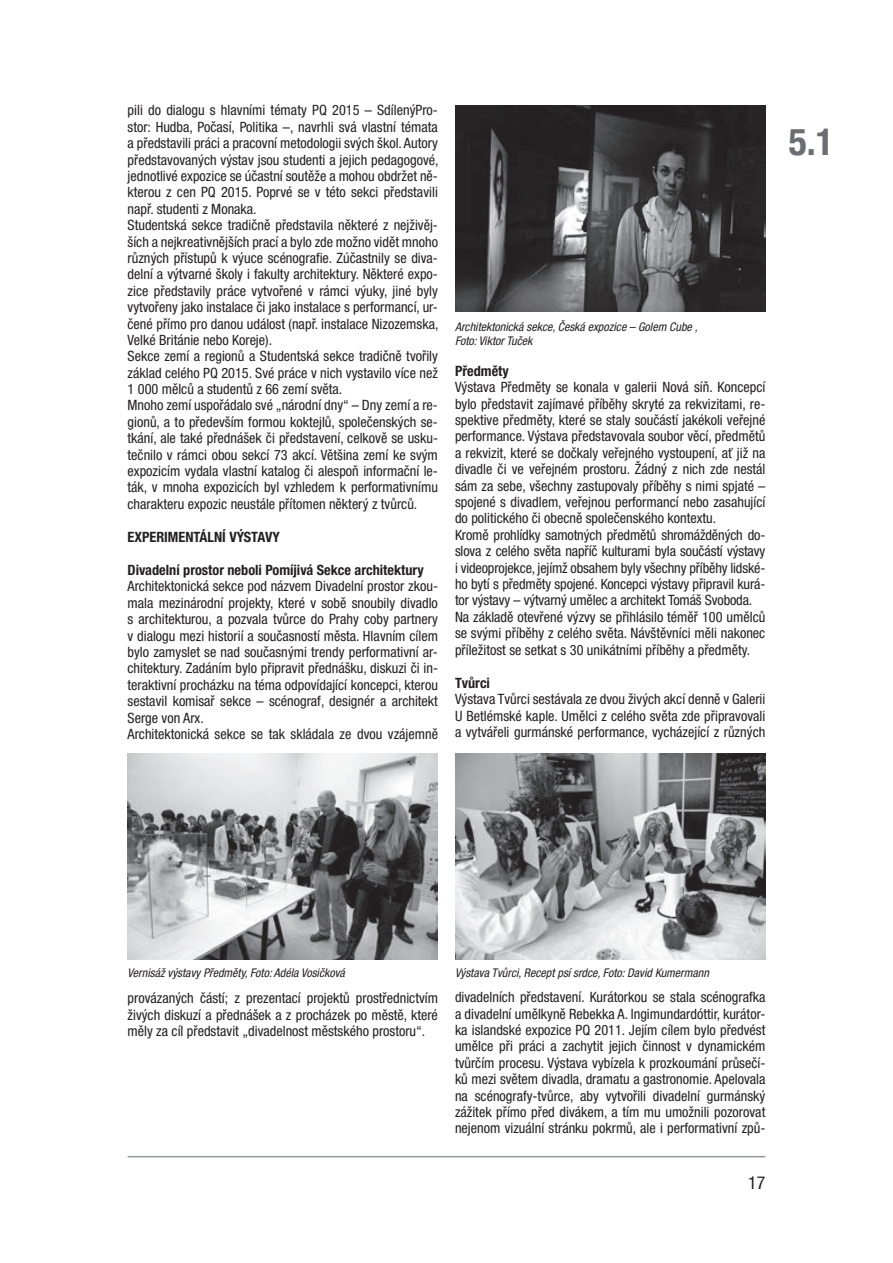
<style>
.page{position:relative;width:893px;height:1263px;background:#fff}
.page>*{position:absolute;margin:0;border:0;box-sizing:border-box;transform-origin:0 0}
.t1{font:700 condensed 37.5px "Helvetica Neue LT Com";color:#6c6d70}
.t2{font:condensed 18px "Helvetica Neue LT Com";color:#231f20}
.t3{font:condensed 14.25px/16.4px "Helvetica Neue LT Pro";color:#231f20}
.t4{font:700 condensed 14.25px "Helvetica Neue LT Pro";color:#231f20}
.t5{font:italic condensed 12px/14.4px "Helvetica Neue LT Pro";color:#231f20}
</style>
<div class="page">
<hr style="left:128px;top:1156px;width:637px;height:1px;background:#939598">
<img style="left:128px;top:754px;width:310px;height:206px">
<img style="left:455px;top:105px;width:310px;height:206px">
<img style="left:455px;top:754px;width:310px;height:206px">
<p class="t3" style="left:128px;top:102px;width:312px">pili do dialogu s hlavními tématy PQ 2015 – SdílenýPro&shy;stor: Hudba, Počasí, Politika –, navrhli svá vlastní témata a představili práci a pracovní metodologii svých škol. Autory představovaných výstav jsou studenti a jejich pedagogové, jednotlivé expozice se účastní soutěže a mohou obdržet ně&shy;kterou z cen PQ 2015. Poprvé se v této sekci představili např. studenti z Monaka.<br>Studentská sekce tradičně představila některé z nejživěj&shy;ších a nejkreativnějších prací a bylo zde možno vidět mnoho různých přístupů k výuce scénografie. Zúčastnily se diva&shy;delní a výtvarné školy i fakulty architektury. Některé expo&shy;zice představily práce vytvořené v rámci výuky, jiné byly vytvořeny jako instalace či jako instalace s performancí, ur&shy;čené přímo pro danou událost (např. instalace Nizozemska, Velké Británie nebo Koreje).<br>Sekce zemí a regionů a Studentská sekce tradičně tvořily základ celého PQ 2015. Své práce v nich vystavilo více než 1 000 mělců a studentů z 66 zemí světa.<br>Mnoho zemí uspořádalo své „národní dny“ – Dny zemí a re&shy;gionů, a to především formou koktejlů, společenských se&shy;tkání, ale také přednášek či představení, celkově se usku&shy;tečnilo v rámci obou sekcí 73 akcí. Většina zemí ke svým expozicím vydala vlastní katalog či alespoň informační le&shy;ták, v mnoha expozicích byl vzhledem k performativnímu charakteru expozic neustále přítomen některý z tvůrců.</p>
<p class="t4" style="left:128px;top:529px;width:154px">EXPERIMENTÁLNÍ VÝSTAVY</p>
<p class="t4" style="left:128px;top:561px;width:298px">Divadelní prostor neboli Pomíjivá Sekce architektury</p>
<p class="t3" style="left:128px;top:578px;width:312px">Architektonická sekce pod názvem Divadelní prostor zkou&shy;mala mezinárodní projekty, které v sobě snoubily divadlo s architekturou, a pozvala tvůrce do Prahy coby partnery v dialogu mezi historií a současností města. Hlavním cílem bylo zamyslet se nad současnými trendy performativní ar&shy;chitektury. Zadáním bylo připravit přednášku, diskuzi či in&shy;teraktivní procházku na téma odpovídající koncepci, kterou sestavil komisař sekce – scénograf, designér a architekt Serge von Arx.<br>Architektonická sekce se tak skládala ze dvou vzájemně</p>
<p class="t5" style="left:455px;top:320px;width:244px">Architektonická sekce, Česká expozice – Golem Cube ,<br>Foto: Viktor Tuček</p>
<p class="t4" style="left:455px;top:362px;width:55px">Předměty</p>
<p class="t3" style="left:455px;top:379px;width:312px">Výstava Předměty se konala v galerii Nová síň. Koncepcí bylo představit zajímavé příběhy skryté za rekvizitami, re&shy;spektive předměty, které se staly součástí jakékoli veřejné performance. Výstava představovala soubor věcí, předmětů a rekvizit, které se dočkaly veřejného vystoupení, ať již na divadle či ve veřejném prostoru. Žádný z nich zde nestál sám za sebe, všechny zastupovaly příběhy s nimi spjaté – spojené s divadlem, veřejnou performancí nebo zasahující do politického či obecně společenského kontextu.<br>Kromě prohlídky samotných předmětů shromážděných do&shy;slova z celého světa napříč kulturami byla součástí výstavy i videoprojekce, jejímž obsahem byly všechny příběhy lidské&shy;ho bytí s předměty spojené. Koncepci výstavy připravil kurá&shy;tor výstavy – výtvarný umělec a architekt Tomáš Svoboda.<br>Na základě otevřené výzvy se přihlásilo téměř 100 umělců se svými příběhy z celého světa. Návštěvníci měli nakonec příležitost se setkat s 30 unikátními příběhy a předměty.</p>
<p class="t4" style="left:455px;top:674px;width:37px">Tvůrci</p>
<p class="t3" style="left:455px;top:691px;width:312px;text-align:justify">Výstava Tvůrci sestávala ze dvou živých akcí denně v Galerii U Betlémské kaple. Umělci z celého světa zde připravovali a vytvářeli gurmánské performance, vycházející z různých</p>
<h1 class="t1" style="left:789px;top:120px;width:46px">5.1</h1>
<p class="t5" style="left:128px;top:966px;width:219px">Vernisáž výstavy Předměty, Foto: Adéla Vosičková</p>
<p class="t3" style="left:128px;top:990px;width:312px;text-align:justify">provázaných částí; z prezentací projektů prostřednictvím živých diskuzí a přednášek a z procházek po městě, které měly za cíl představit „divadelnost městského prostoru“.</p>
<p class="t5" style="left:455px;top:966px;width:255px">Výstava Tvůrci, Recept psí srdce, Foto: David Kumermann</p>
<p class="t3" style="left:455px;top:989px;width:312px;text-align:justify">divadelních představení. Kurátorkou se stala scénografka a divadelní umělkyně Rebekka A. Ingimundardóttir, kurátor&shy;ka islandské expozice PQ 2011. Jejím cílem bylo předvést umělce při práci a zachytit jejich činnost v dynamickém tvůrčím procesu. Výstava vybízela k prozkoumání průsečí&shy;ků mezi světem divadla, dramatu a gastronomie. Apelovala na scénografy-tvůrce, aby vytvořili divadelní gurmánský zážitek přímo před divákem, a tím mu umožnili pozorovat nejenom vizuální stránku pokrmů, ale i performativní způ-</p>
<p class="t2" style="left:748px;top:1172px;width:19px">17</p>
</div>
